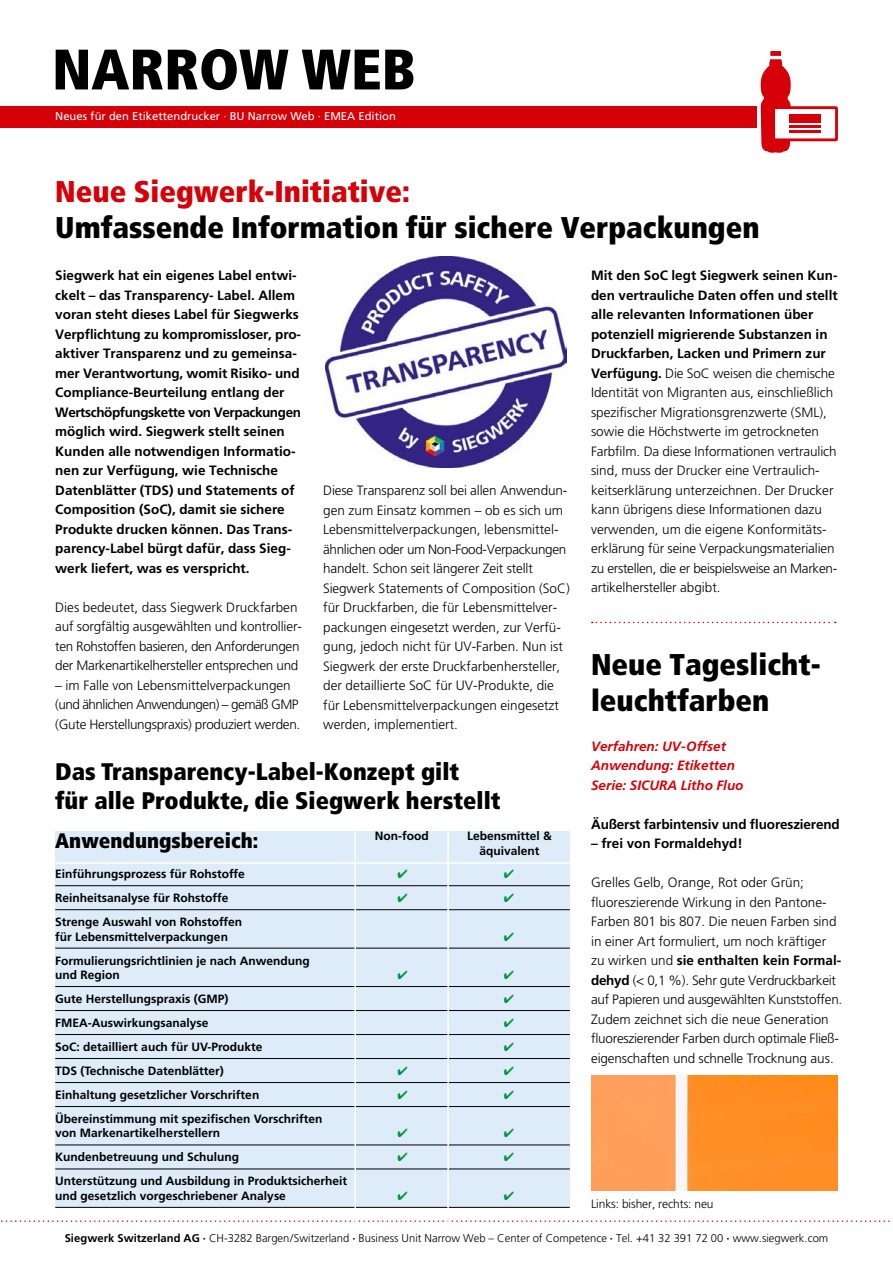
<style>
.page{position:relative;width:893px;height:1263px;background:#fff}
.page>*{position:absolute;margin:0;border:0;box-sizing:border-box;transform-origin:0 0}
.t1{font:900 condensed 57px "Frutiger";color:#000}
.t2{font:900 condensed 30px "Frutiger";color:#000}
.t3{font:900 condensed 30px "Frutiger";color:#d50008}
.t4{font:900 condensed 24px "Frutiger";color:#000}
.t5{font:900 condensed 21px "Frutiger";color:#000}
.t6{font:300 13.5px/19.5px "Frutiger";color:#000}
.t7{font:700 13.5px/19.5px "Frutiger";color:#000}
.t8{font:300 13.5px/19.5px "Frutiger";letter-spacing:-.02em;color:#000}
.t9{font:italic 700 13.5px "Frutiger";color:#d50008}
.t10{font:700 12px "Frutiger";color:#000}
.t11{font:300 12px "Frutiger";letter-spacing:-.01em;color:#000}
.t12{font:300 11.25px "Frutiger";color:#000}
.t13{font:11.25px "Frutiger";color:#fff}
.s1{font-weight:700}
</style>
<div class="page">
<div style="left:0;top:106px;width:757px;height:22px;background:#d50008"></div>
<svg style="left:1px;top:1220px;width:892px;height:2px"></svg>
<div style="left:772px;top:106px;width:66px;height:35px;border:3px solid #d50008"></div>
<div style="left:789px;top:114px;width:31px;height:8px;background:#d50008"></div>
<hr style="left:790px;top:125px;width:31px;height:3px;background:#d50008">
<hr style="left:790px;top:130px;width:31px;height:3px;background:#d50008">
<svg style="left:760px;top:51px;width:31px;height:102px"></svg>
<svg style="left:592px;top:622px;width:244px;height:1px"></svg>
<img style="left:591px;top:1076px;width:247px;height:114px">
<img style="left:326px;top:256px;width:241px;height:212px">
<div style="left:55px;top:831px;width:515px;height:377px;background:#deecf9"></div>
<hr style="left:55px;top:885px;width:515px;height:1px;background:#000">
<hr style="left:55px;top:909px;width:515px;height:1px;background:#000">
<hr style="left:55px;top:948px;width:515px;height:1px;background:#000">
<hr style="left:55px;top:986px;width:515px;height:1px;background:#000">
<hr style="left:55px;top:1010px;width:515px;height:1px;background:#000">
<hr style="left:55px;top:1034px;width:515px;height:1px;background:#000">
<hr style="left:55px;top:1058px;width:515px;height:1px;background:#000">
<hr style="left:55px;top:1082px;width:515px;height:1px;background:#000">
<hr style="left:55px;top:1106px;width:515px;height:1px;background:#000">
<hr style="left:55px;top:1145px;width:515px;height:1px;background:#000">
<hr style="left:55px;top:1169px;width:515px;height:1px;background:#000">
<hr style="left:55px;top:1207px;width:515px;height:1px;background:#000">
<hr style="left:447px;top:827px;width:2px;height:396px;background:#fff">
<hr style="left:354px;top:827px;width:2px;height:396px;background:#fff">
<hr style="left:55px;top:862px;width:515px;height:2px;background:#fff">
<p class="t1" style="left:52px;top:35px;width:365px">NARROW WEB</p>
<p class="t13" style="left:55px;top:110px;width:342px">Neues für den Etikettendrucker · BU Narrow Web · EMEA Edition</p>
<p class="t3" style="left:55px;top:174px;width:356px">Neue Siegwerk-Initiative:</p>
<p class="t2" style="left:55px;top:210px;width:706px">Umfassende Information für sichere Verpackungen</p>
<p class="t7" style="left:55px;top:266px;width:247px">Siegwerk hat ein eigenes Label entwi&shy;ckelt – das Transparency- Label. Allem voran steht dieses Label für Siegwerks Verpflichtung zu kompromissloser, pro-</p>
<p class="t7" style="left:55px;top:344px;width:243px">aktiver Transparenz und zu gemeinsa-</p>
<p class="t7" style="left:55px;top:363px;width:246px">mer Verantwortung, womit Risiko- und</p>
<p class="t7" style="left:55px;top:383px;width:247px">Compliance-Beurteilung entlang der Wertschöpfungskette von Verpackungen möglich wird. Siegwerk stellt seinen Kunden alle notwendigen Informatio-</p>
<p class="t7" style="left:55px;top:461px;width:241px">nen zur Verfügung, wie Technische Datenblätter (TDS) und Statements of Composition (SoC), damit sie sichere Produkte drucken können. Das Trans&shy;parency-Label bürgt dafür, dass Sieg&shy;werk liefert, was es verspricht.</p>
<p class="t6" style="left:55px;top:597px;width:244px">Dies bedeutet, dass Siegwerk Druckfarben</p>
<p class="t6" style="left:55px;top:617px;width:248px">auf sorgfältig ausgewählten und kontrollier-</p>
<p class="t8" style="left:55px;top:636px;width:246px">ten Rohstoffen basieren, den Anforderungen der Markenartikelhersteller entsprechen und</p>
<p class="t6" style="left:55px;top:675px;width:237px">– im Falle von Lebensmittelverpackungen</p>
<p class="t8" style="left:55px;top:695px;width:247px">(und ähnlichen Anwendungen) – gemäß GMP (Gute Herstellungspraxis) produziert werden.</p>
<p class="t7" style="left:591px;top:266px;width:248px">Mit den SoC legt Siegwerk seinen Kun-</p>
<p class="t7" style="left:591px;top:285px;width:248px">den vertrauliche Daten offen und stellt alle relevanten Informationen über</p>
<p class="t7" style="left:591px;top:324px;width:238px">potenziell migrierende Substanzen in</p>
<p class="t6" style="left:591px;top:344px;width:247px"><span class="s1">Druckfarben, Lacken und Primern zur Verfügung.</span> Die SoC weisen die chemische Identität von Migranten aus, einschließlich spezifischer Migrationsgrenzwerte (SML), sowie die Höchstwerte im getrockneten Farbfilm. Da diese Informationen vertraulich sind, muss der Drucker eine Vertraulich&shy;keitserklärung unterzeichnen. Der Drucker kann übrigens diese Informationen dazu verwenden, um die eigene Konformitäts-</p>
<p class="t6" style="left:591px;top:539px;width:248px">erklärung für seine Verpackungsmaterialien zu erstellen, die er beispielsweise an Marken-</p>
<p class="t6" style="left:591px;top:578px;width:131px">artikelhersteller abgibt.</p>
<p class="t6" style="left:323px;top:481px;width:246px">Diese Transparenz soll bei allen Anwendun-</p>
<p class="t6" style="left:323px;top:501px;width:242px">gen zum Einsatz kommen – ob es sich um<br>Lebensmittelverpackungen, lebensmittel-</p>
<p class="t6" style="left:323px;top:540px;width:245px">ähnlichen oder um Non-Food-Verpackungen handelt. Schon seit längerer Zeit stellt</p>
<p class="t6" style="left:323px;top:579px;width:248px">Siegwerk Statements of Composition (SoC) für Druckfarben, die für Lebensmittelver&shy;packungen eingesetzt werden, zur Verfü&shy;gung, jedoch nicht für UV-Farben. Nun ist Siegwerk der erste Druckfarbenhersteller, der detaillierte SoC für UV-Produkte, die für Lebensmittelverpackungen eingesetzt werden, implementiert.</p>
<p class="t2" style="left:591px;top:646px;width:231px">Neue Tageslicht-</p>
<p class="t2" style="left:591px;top:682px;width:180px">leuchtfarben</p>
<p class="t9" style="left:591px;top:738px;width:136px">Verfahren: UV-Offset</p>
<p class="t9" style="left:591px;top:758px;width:145px">Anwendung: Etiketten</p>
<p class="t9" style="left:591px;top:777px;width:154px">Serie: SICURA Litho Fluo</p>
<p class="t7" style="left:591px;top:814px;width:250px">Äußerst farbintensiv und fluoreszierend</p>
<p class="t7" style="left:591px;top:834px;width:153px">– frei von Formaldehyd!</p>
<p class="t6" style="left:591px;top:873px;width:214px">Grelles Gelb, Orange, Rot oder Grün;</p>
<p class="t6" style="left:591px;top:893px;width:237px">fluoreszierende Wirkung in den Pantone-</p>
<p class="t6" style="left:591px;top:912px;width:247px">Farben 801 bis 807. Die neuen Farben sind</p>
<p class="t6" style="left:591px;top:932px;width:237px">in einer Art formuliert, um noch kräftiger</p>
<p class="t8" style="left:591px;top:951px;width:252px">zu wirken und <span class="s1">sie enthalten kein Formal&shy;dehyd</span> (&lt; 0,1 %). Sehr gute Verdruckbarkeit</p>
<p class="t8" style="left:591px;top:990px;width:253px">auf Papieren und ausgewählten Kunststoffen.</p>
<p class="t6" style="left:591px;top:1010px;width:239px">Zudem zeichnet sich die neue Generation</p>
<p class="t8" style="left:591px;top:1029px;width:249px">fluoreszierender Farben durch optimale Fließ-</p>
<p class="t6" style="left:591px;top:1049px;width:244px">eigenschaften und schnelle Trocknung aus.</p>
<p class="t4" style="left:55px;top:757px;width:405px">Das Transparency-Label-Konzept gilt</p>
<p class="t4" style="left:55px;top:786px;width:447px">für alle Produkte, die Siegwerk herstellt</p>
<p class="t5" style="left:55px;top:828px;width:204px">Anwendungsbereich:</p>
<p class="t10" style="left:55px;top:867px;width:191px">Einführungsprozess für Rohstoffe</p>
<p class="t10" style="left:55px;top:891px;width:175px">Reinheitsanalyse für Rohstoffe</p>
<p class="t10" style="left:55px;top:915px;width:188px">Strenge Auswahl von Rohstoffen</p>
<p class="t10" style="left:55px;top:929px;width:174px">für Lebensmittelverpackungen</p>
<p class="t10" style="left:55px;top:953px;width:256px">Formulierungsrichtlinien je nach Anwendung</p>
<p class="t10" style="left:55px;top:968px;width:66px">und Region</p>
<p class="t10" style="left:55px;top:992px;width:175px">Gute Herstellungspraxis (GMP)</p>
<p class="t10" style="left:55px;top:1016px;width:155px">FMEA-Auswirkungsanalyse</p>
<p class="t10" style="left:55px;top:1040px;width:209px">SoC: detailliert auch für UV-Produkte</p>
<p class="t10" style="left:55px;top:1064px;width:170px">TDS (Technische Datenblätter)</p>
<p class="t10" style="left:55px;top:1088px;width:206px">Einhaltung gesetzlicher Vorschriften</p>
<p class="t10" style="left:55px;top:1112px;width:269px">Übereinstimmung mit spezifischen Vorschriften</p>
<p class="t10" style="left:55px;top:1126px;width:166px">von Markenartikelherstellern</p>
<p class="t10" style="left:55px;top:1150px;width:185px">Kundenbetreuung und Schulung</p>
<p class="t10" style="left:55px;top:1174px;width:293px">Unterstützung und Ausbildung in Produktsicherheit</p>
<p class="t10" style="left:55px;top:1188px;width:232px">und gesetzlich vorgeschriebener Analyse</p>
<p class="t10" style="left:375px;top:829px;width:55px">Non-food</p>
<p class="t10" style="left:467px;top:829px;width:86px">Lebensmittel &amp;</p>
<p class="t10" style="left:479px;top:843px;width:62px">äquivalent</p>
<p class="t11" style="left:591px;top:1197px;width:124px">Links: bisher, rechts: neu</p>
<p class="t12" style="left:65px;top:1231px;width:765px"><span class="s1">Siegwerk Switzerland AG ·</span> CH-3282 Bargen/Switzerland <span class="s1">·</span> Business Unit Narrow Web – Center of Competence <span class="s1">·</span> Tel. +41 32 391 72 00 <span class="s1">·</span> www.siegwerk.com</p>
</div>
